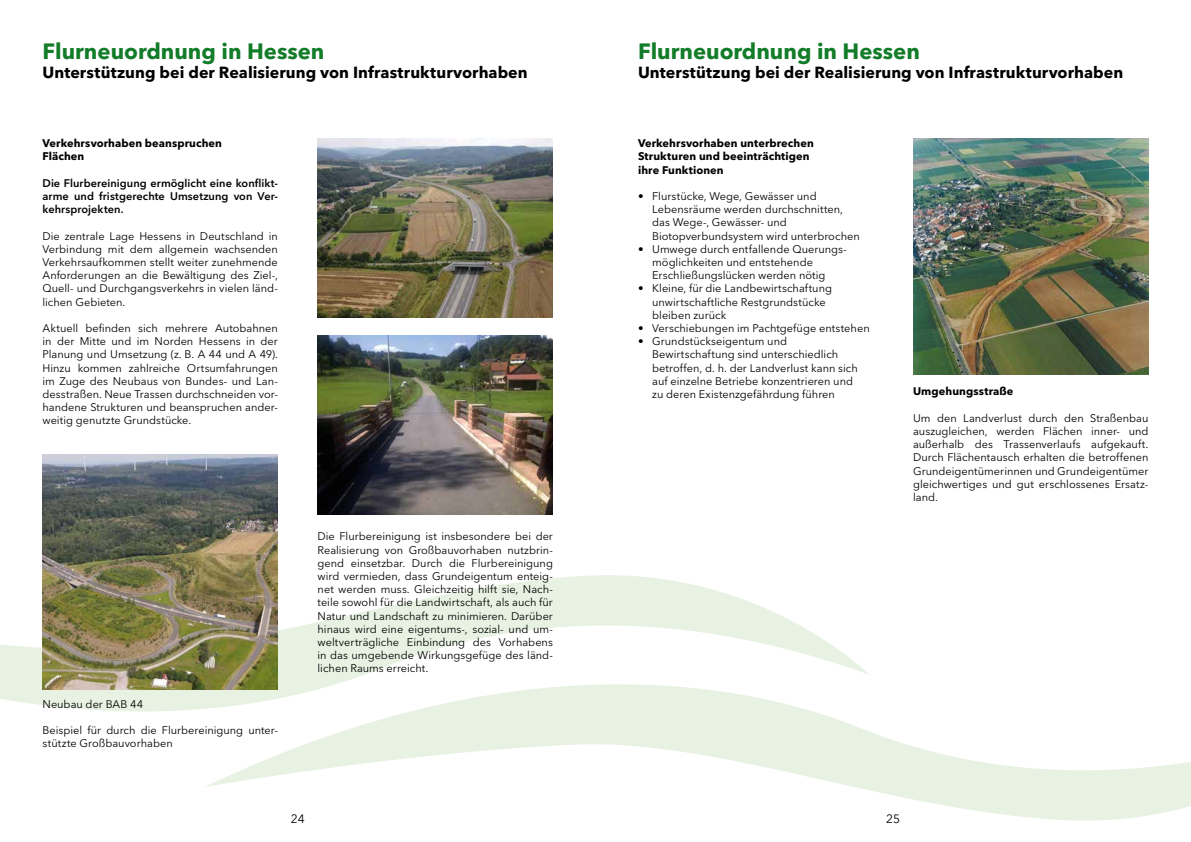
<style>
.page{position:relative;width:1191px;height:842px;background:#fff}
.page>*{position:absolute;margin:0;border:0;box-sizing:border-box;transform-origin:0 0}
.t1{font:700 22px "Avenir Next LT Pro";color:#127c29}
.t2{font:700 16px "Avenir Next LT Pro";letter-spacing:.005em;color:#000}
.t3{font:12px "Avenir Next LT Pro";color:#000}
.t4{font:11px/13.2px "Avenir Next LT Pro";color:#000}
.t5{font:700 11px/13.2px "Avenir Next LT Pro";letter-spacing:.01em;color:#000}
.t6{font:600 11px/13.2px "Avenir Next LT Pro";letter-spacing:.005em;color:#000;text-align:justify}
</style>
<div class="page">
<svg style="left:205px;top:731px;width:986px;height:90px"></svg>
<svg style="left:0;top:567px;width:869px;height:204px"></svg>
<img style="left:317px;top:139px;width:236px;height:178px">
<img style="left:913px;top:139px;width:235px;height:235px">
<img style="left:317px;top:335px;width:236px;height:179px">
<img style="left:43px;top:454px;width:235px;height:236px">
<h1 class="t1" style="left:43px;top:38px;width:283px">Flurneuordnung in Hessen</h1>
<h1 class="t2" style="left:43px;top:63px;width:486px">Unterstützung bei der Realisierung von Infrastrukturvorhaben</h1>
<p class="t5" style="left:43px;top:137px;width:181px">Verkehrsvorhaben beanspruchen<br>Flächen</p>
<p class="t6" style="left:43px;top:176px;width:237px">Die Flurbereinigung ermöglicht eine konflikt&shy;arme und fristgerechte Umsetzung von Ver&shy;kehrsprojekten.</p>
<p class="t4" style="left:43px;top:229px;width:237px;text-align:justify">Die zentrale Lage Hessens in Deutschland in Verbindung mit dem allgemein wachsenden Verkehrsaufkommen stellt weiter zunehmende Anforderungen an die Bewältigung des Ziel-, Quell- und Durchgangsverkehrs in vielen länd&shy;lichen Gebieten.</p>
<p class="t4" style="left:43px;top:322px;width:237px;text-align:justify">Aktuell befinden sich mehrere Autobahnen in der Mitte und im Norden Hessens in der Planung und Umsetzung (z. B. A 44 und A 49).<br>Hinzu kommen zahlreiche Ortsumfahrungen im Zuge des Neubaus von Bundes- und Lan&shy;desstraßen. Neue Trassen durchschneiden vor&shy;handene Strukturen und beanspruchen ander&shy;weitig genutzte Grundstücke.</p>
<p class="t4" style="left:43px;top:697px;width:102px">Neubau der BAB 44</p>
<p class="t4" style="left:43px;top:723px;width:237px">Beispiel für durch die Flurbereinigung unter&shy;stützte Großbauvorhaben</p>
<p class="t4" style="left:317px;top:530px;width:237px;text-align:justify">Die Flurbereinigung ist insbesondere bei der Realisierung von Großbauvorhaben nutzbrin&shy;gend einsetzbar. Durch die Flurbereinigung wird vermieden, dass Grundeigentum enteig&shy;net werden muss. Gleichzeitig hilft sie, Nach&shy;teile sowohl für die Landwirtschaft, als auch für Natur und Landschaft zu minimieren. Darüber hinaus wird eine eigentums-, sozial- und um&shy;weltverträgliche Einbindung des Vorhabens in das umgebende Wirkungsgefüge des länd&shy;lichen Raums erreicht.</p>
<h1 class="t1" style="left:638px;top:38px;width:283px">Flurneuordnung in Hessen</h1>
<h2 class="t2" style="left:638px;top:63px;width:486px">Unterstützung bei der Realisierung von Infrastrukturvorhaben</h2>
<p class="t5" style="left:638px;top:137px;width:177px">Verkehrsvorhaben unterbrechen<br>Strukturen und beeinträchtigen ihre Funktionen</p>
<p class="t4" style="left:652px;top:190px;width:209px;text-indent:-14px">• Flurstücke, Wege, Gewässer und Lebensräume werden durchschnitten, das Wege-, Gewässer- und Biotopverbundsystem wird unterbrochen</p>
<p class="t4" style="left:652px;top:242px;width:196px;text-indent:-14px">• Umwege durch entfallende Querungs&shy;möglichkeiten und entstehende<br>Erschließungslücken werden nötig</p>
<p class="t4" style="left:652px;top:282px;width:181px;text-indent:-14px">• Kleine, für die Landbewirtschaftung unwirtschaftliche Restgrundstücke bleiben zurück</p>
<p class="t4" style="left:638px;top:322px;width:233px">• Verschiebungen im Pachtgefüge entstehen</p>
<p class="t4" style="left:652px;top:335px;width:207px;text-indent:-14px">• Grundstückseigentum und Bewirtschaftung sind unterschiedlich betroffen, d. h. der Landverlust kann sich auf einzelne Betriebe konzentrieren und zu deren Existenzgefährdung führen</p>
<p class="t5" style="left:913px;top:385px;width:102px">Umgehungsstraße</p>
<p class="t4" style="left:913px;top:411px;width:237px;text-align:justify">Um den Landverlust durch den Straßenbau auszugleichen, werden Flächen inner- und außerhalb des Trassenverlaufs aufgekauft.<br>Durch Flächentausch erhalten die betroffenen Grundeigentümerinnen und Grundeigentümer gleichwertiges und gut erschlossenes Ersatz&shy;land.</p>
<p class="t3" style="left:291px;top:811px;width:15px">24</p>
<p class="t3" style="left:886px;top:811px;width:15px">25</p>
</div>
